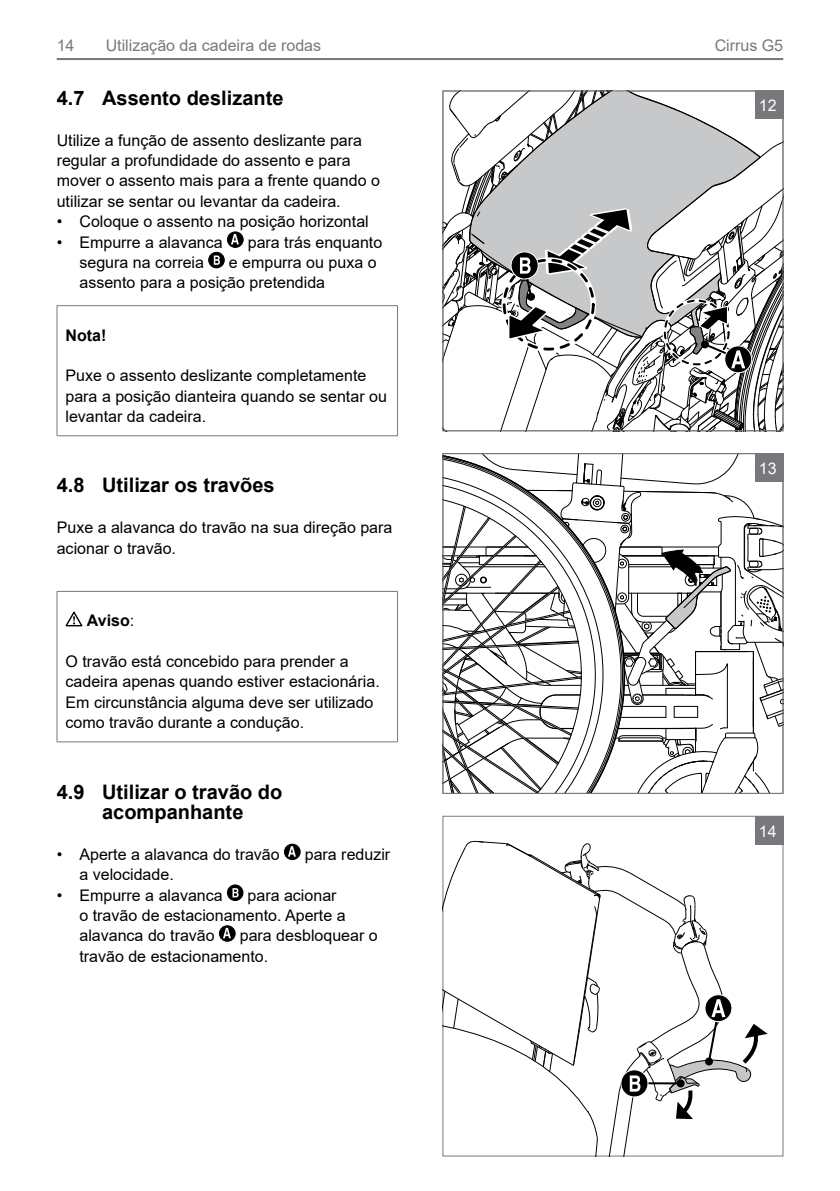
<style>
.page{position:relative;width:840px;height:1191px;background:#fff}
.page>*{position:absolute;margin:0;border:0;box-sizing:border-box;transform-origin:0 0}
.t1{font:700 20px/20.4px "Arial";color:#000;text-align:center}
.t2{font:16px/20.4px "Arial";color:#000}
.t3{font:16px "Arial";color:#77787b}
.t4{font:700 16px "Arial";color:#000}
.t5{font:16px "Arial";color:#fff}
.s1{font-weight:400}
</style>
<div class="page">
<hr style="left:57px;top:58px;width:725px;height:2px;background:#77787b">
<svg style="left:444px;top:455px;width:336px;height:336px"></svg>
<div style="left:442px;top:453px;width:340px;height:340px;border:1px solid #77787b"></div>
<div style="left:754px;top:454px;width:28px;height:28px;background:#77787b"></div>
<div style="left:754px;top:816px;width:28px;height:29px;background:#77787b"></div>
<svg style="left:442px;top:91px;width:341px;height:340px"></svg>
<div style="left:227px;top:232px;width:16px;height:15px;background:#000;border-radius:50%"></div>
<div style="left:227px;top:232px;width:16px;height:16px;border:1px solid #000;border-radius:50%"></div>
<svg style="left:231px;top:234px;width:8px;height:10px"></svg>
<div style="left:208px;top:252px;width:16px;height:16px;background:#000;border-radius:50%"></div>
<div style="left:208px;top:252px;width:16px;height:16px;border:1px solid #000;border-radius:50%"></div>
<svg style="left:214px;top:255px;width:6px;height:10px"></svg>
<hr style="left:57px;top:305px;width:340px;height:1px;background:#77787b">
<hr style="left:57px;top:306px;width:1px;height:48px;background:#77787b">
<hr style="left:397px;top:306px;width:1px;height:48px;background:#77787b">
<hr style="left:57px;top:354px;width:1px;height:81px;background:#77787b">
<hr style="left:397px;top:354px;width:1px;height:81px;background:#77787b">
<hr style="left:57px;top:435px;width:340px;height:1px;background:#77787b">
<hr style="left:57px;top:591px;width:340px;height:1px;background:#77787b">
<hr style="left:57px;top:591px;width:1px;height:49px;background:#77787b">
<hr style="left:397px;top:591px;width:1px;height:49px;background:#77787b">
<hr style="left:57px;top:640px;width:1px;height:101px;background:#77787b">
<hr style="left:397px;top:640px;width:1px;height:101px;background:#77787b">
<hr style="left:57px;top:741px;width:340px;height:1px;background:#77787b">
<svg style="left:65px;top:611px;width:17px;height:15px"></svg>
<div style="left:284px;top:844px;width:16px;height:15px;background:#000;border-radius:50%"></div>
<div style="left:284px;top:844px;width:16px;height:16px;border:1px solid #000;border-radius:50%"></div>
<svg style="left:288px;top:846px;width:8px;height:10px"></svg>
<div style="left:227px;top:885px;width:16px;height:15px;background:#000;border-radius:50%"></div>
<div style="left:227px;top:884px;width:16px;height:16px;border:1px solid #000;border-radius:50%"></div>
<svg style="left:232px;top:888px;width:6px;height:9px"></svg>
<div style="left:219px;top:925px;width:16px;height:16px;background:#000;border-radius:50%"></div>
<div style="left:219px;top:925px;width:16px;height:16px;border:1px solid #000;border-radius:50%"></div>
<svg style="left:223px;top:927px;width:8px;height:11px"></svg>
<svg style="left:442px;top:840px;width:325px;height:316px"></svg>
<p class="t3" style="left:57px;top:34px;width:19px">14</p>
<p class="t3" style="left:106px;top:34px;width:217px">Utilização da cadeira de rodas</p>
<p class="t3" style="left:714px;top:34px;width:70px">Cirrus G5</p>
<p class="t1" style="left:57px;top:88px;width:228px">4.7 Assento deslizante</p>
<p class="t2" style="left:57px;top:130px;width:324px">Utilize a função de assento deslizante para regular a profundidade do assento e para mover o assento mais para a frente quando o utilizar se sentar ou levantar da cadeira.</p>
<p class="t2" style="left:57px;top:211px;width:313px">• Coloque o assento na posição horizontal</p>
<p class="t2" style="left:57px;top:232px;width:167px">• Empurre a alavanca</p>
<p class="t2" style="left:248px;top:232px;width:136px">para trás enquanto</p>
<p class="t2" style="left:79px;top:252px;width:126px">segura na correia</p>
<p class="t2" style="left:79px;top:252px;width:298px;text-indent:149px">e empurra ou puxa o assento para a posição pretendida</p>
<p class="t4" style="left:65px;top:324px;width:42px">Nota!</p>
<p class="t2" style="left:65px;top:365px;width:323px">Puxe o assento deslizante completamente para a posição dianteira quando se sentar ou levantar da cadeira.</p>
<p class="t1" style="left:57px;top:475px;width:219px">4.8 Utilizar os travões</p>
<p class="t2" style="left:57px;top:517px;width:337px">Puxe a alavanca do travão na sua direção para acionar o travão.</p>
<p class="t4" style="left:87px;top:609px;width:49px">Aviso<span class="s1">:</span></p>
<p class="t2" style="left:65px;top:651px;width:315px">O travão está concebido para prender a cadeira apenas quando estiver estacionária.<br>Em circunstância alguma deve ser utilizado como travão durante a condução.</p>
<p class="t1" style="left:57px;top:781px;width:227px">4.9 Utilizar o travão do acompanhante</p>
<p class="t2" style="left:57px;top:844px;width:224px">• Aperte a alavanca do travão</p>
<p class="t2" style="left:304px;top:844px;width:87px">para reduzir</p>
<p class="t2" style="left:79px;top:864px;width:96px">a velocidade.</p>
<p class="t2" style="left:57px;top:884px;width:167px">• Empurre a alavanca</p>
<p class="t2" style="left:79px;top:884px;width:267px;text-indent:168px">para acionar o travão de estacionamento. Aperte a alavanca do travão</p>
<p class="t2" style="left:79px;top:925px;width:300px;text-indent:160px">para desbloquear o travão de estacionamento.</p>
<p class="t5" style="left:758px;top:94px;width:19px">12</p>
<p class="t5" style="left:758px;top:457px;width:19px">13</p>
<p class="t5" style="left:758px;top:820px;width:19px">14</p>
</div>
